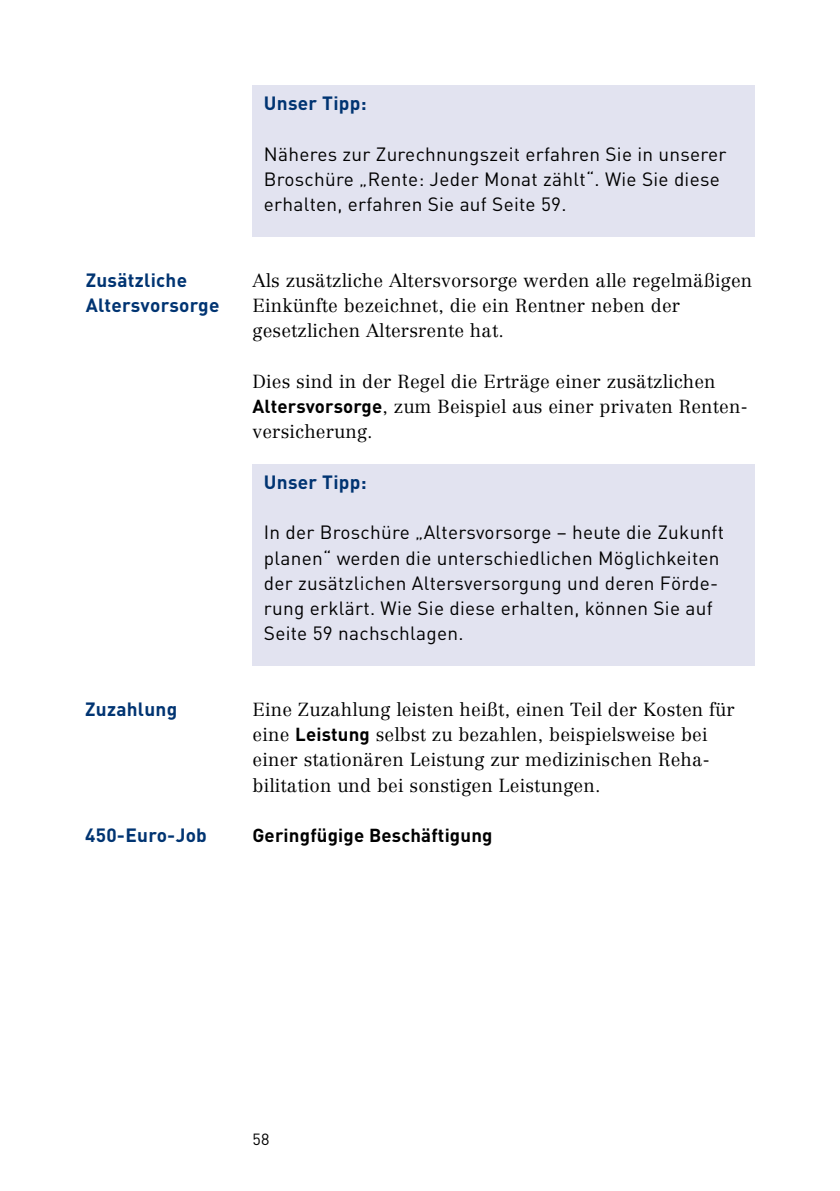
<style>
.page{position:relative;width:840px;height:1191px;background:#fff}
.page>*{position:absolute;margin:0;border:0;box-sizing:border-box;transform-origin:0 0}
.t1{font:19px/25.2px "DIN";letter-spacing:.015em;color:#000}
.t2{font:700 19px/25.2px "DIN";letter-spacing:.015em;color:#003472}
.t3{font:300 18.6px/25.2px "Centennial";letter-spacing:.01em;color:#000}
.t4{font:700 18.6px "DIN";letter-spacing:.01em;color:#000}
.t5{font:16px "DIN";color:#000}
.s1{font-family:"DIN";font-weight:700}
</style>
<div class="page">
<div style="left:252px;top:85px;width:502px;height:151px;background:#e2e3f0"></div>
<div style="left:252px;top:463px;width:502px;height:202px;background:#e2e3f0"></div>
<h3 class="t2" style="left:264px;top:90px;width:104px">Unser Tipp:</h3>
<p class="t1" style="left:264px;top:141px;width:464px">Näheres zur Zurechnungszeit erfahren Sie in unserer<br>Broschüre „Rente: Jeder Monat zählt“. Wie Sie diese erhalten, erfahren Sie auf Seite 59.</p>
<h3 class="t2" style="left:86px;top:267px;width:135px">Zusätzliche<br>Alters vorsorge</h3>
<p class="t3" style="left:252px;top:268px;width:501px">Als zusätzliche Altersvorsorge werden alle regelmäßigen<br>Einkünfte bezeichnet, die ein Rentner neben der gesetzlichen Altersrente hat.</p>
<p class="t3" style="left:252px;top:369px;width:496px">Dies sind in der Regel die Erträge einer zusätzlichen<br><span class="s1">Altersvorsorge</span>, zum Beispiel aus einer privaten Renten&shy;versicherung.</p>
<h3 class="t2" style="left:264px;top:468px;width:104px">Unser Tipp:</h3>
<p class="t1" style="left:264px;top:519px;width:461px">In der Broschüre „Altersvorsorge – heute die Zukunft planen“ werden die unterschiedlichen Möglichkeiten der zusätzlichen Altersversorgung und deren Förde&shy;rung erklärt. Wie Sie diese erhalten, können Sie auf Seite 59 nachschlagen.</p>
<h3 class="t2" style="left:85px;top:695px;width:94px">Zuzahlung</h3>
<p class="t3" style="left:252px;top:697px;width:483px">Eine Zuzahlung leisten heißt, einen Teil der Kosten für eine <span class="s1">Leistung</span> selbst zu bezahlen, beispielsweise bei einer stationären Leistung zur medizinischen Reha - bilitation und bei sonstigen Leistungen.</p>
<h3 class="t2" style="left:85px;top:822px;width:123px">450-Euro-Job</h3>
<p class="t4" style="left:252px;top:823px;width:241px">Geringfügige Beschäftigung</p>
<p class="t5" style="left:252px;top:1129px;width:18px">58</p>
</div>
